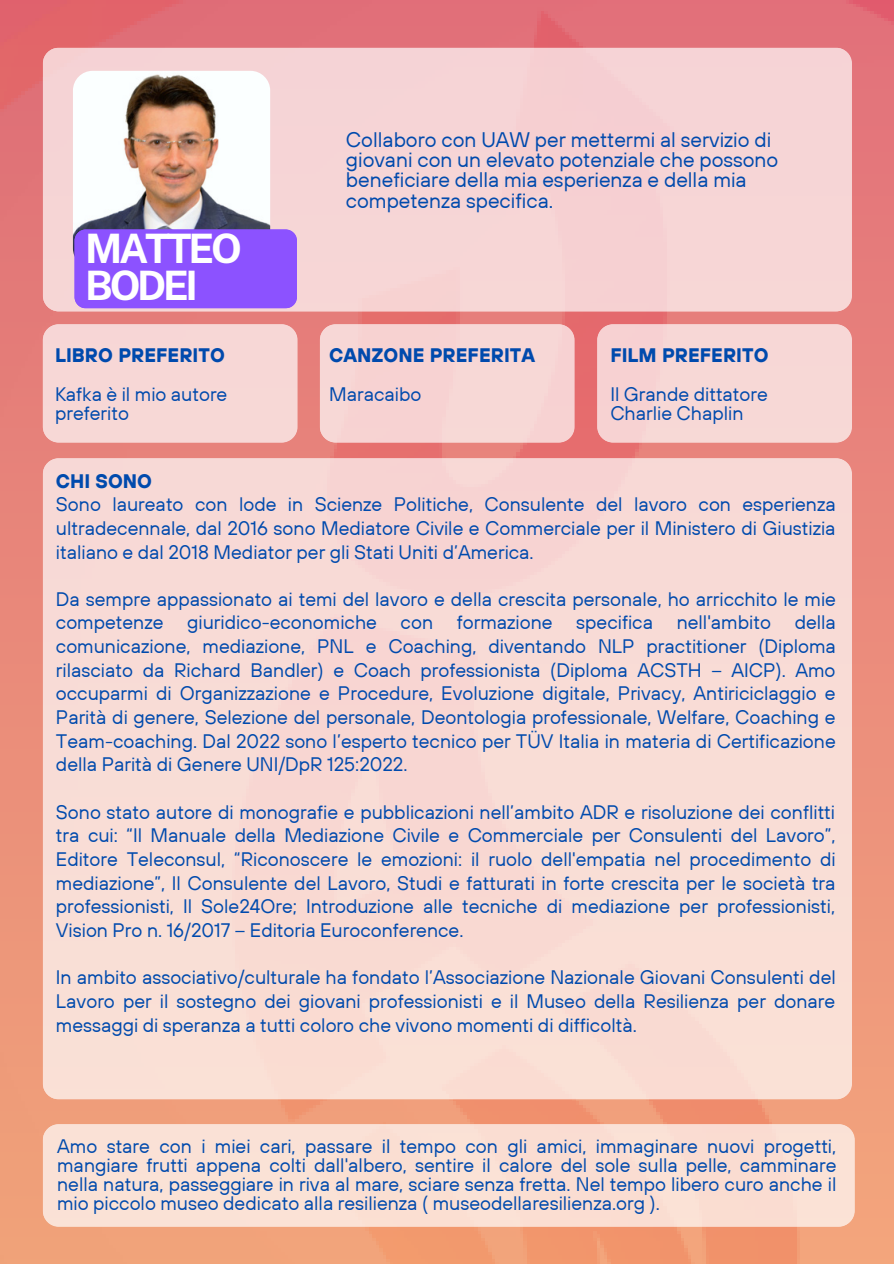
<style>
.page{position:relative;width:894px;height:1264px;background:#fff}
.page>*{position:absolute;margin:0;border:0;box-sizing:border-box;transform-origin:0 0}
.t1{font:700 40.5px "Public Sans";letter-spacing:-.08em;color:#fff}
.t2{font:21px/20.2px "TT Hoves";color:#004aad}
.t3{font:19.5px/23.7px "TT Hoves";color:#004aad;text-align:justify}
.t4{font:700 19.5px "TT Hoves";color:#004aad}
</style>
<div class="page">
<img style="left:0;top:0;width:893px;height:1263px">
<div style="left:43px;top:48px;width:808px;height:263px;background:#f6d4d6"></div>
<img style="left:73px;top:71px;width:197px;height:197px;border-radius:20px">
<div style="left:43px;top:324px;width:254px;height:118px;background:#f7d7d6"></div>
<div style="left:320px;top:324px;width:254px;height:118px;background:#f7d5d4"></div>
<div style="left:597px;top:324px;width:254px;height:118px;background:#f7d7d6"></div>
<div style="left:43px;top:1124px;width:811px;height:102px;background:#fae1d6"></div>
<div style="left:75px;top:229px;width:221px;height:79px;background:#8c52ff"></div>
<div style="left:43px;top:458px;width:808px;height:641px;background:#f9dbd6"></div>
<p class="t1" style="left:85px;top:225px;width:158px">MATTEO</p>
<p class="t1" style="left:85px;top:262px;width:114px">BODEI</p>
<p class="t4" style="left:55px;top:343px;width:171px">LIBRO PREFERITO</p>
<p class="t3" style="left:55px;top:384px;width:174px;line-height:19.2px">Kafka è il mio autore preferito</p>
<p class="t2" style="left:346px;top:129px;width:434px">Collaboro con UAW per mettermi al servizio di giovani con un elevato potenziale che possono beneficiare della mia esperienza e della mia competenza specifica.</p>
<p class="t4" style="left:329px;top:343px;width:207px">CANZONE PREFERITA</p>
<p class="t3" style="left:329px;top:381px;width:94px">Maracaibo</p>
<p class="t4" style="left:610px;top:343px;width:160px">FILM PREFERITO</p>
<p class="t3" style="left:610px;top:381px;width:159px">Il Grande dittatore</p>
<p class="t3" style="left:610px;top:400px;width:135px">Charlie Chaplin</p>
<p class="t4" style="left:56px;top:468px;width:98px">CHI SONO</p>
<p class="t3" style="left:56px;top:492px;width:781px">Sono laureato con lode in Scienze Politiche, Consulente del lavoro con esperienza ultradecennale, dal 2016 sono Mediatore Civile e Commerciale per il Ministero di Giustizia italiano e dal 2018 Mediator per gli Stati Uniti d’America.</p>
<p class="t3" style="left:56px;top:586px;width:781px">Da sempre appassionato ai temi del lavoro e della crescita personale, ho arricchito le mie competenze giuridico-economiche con formazione specifica nell'ambito della comunicazione, mediazione, PNL e Coaching, diventando NLP practitioner (Diploma rilasciato da Richard Bandler) e Coach professionista (Diploma ACSTH – AICP). Amo occuparmi di Organizzazione e Procedure, Evoluzione digitale, Privacy, Antiriciclaggio e Parità di genere, Selezione del personale, Deontologia professionale, Welfare, Coaching e Team-coaching. Dal 2022 sono l’esperto tecnico per TÜV Italia in materia di Certificazione della Parità di Genere UNI/DpR 125:2022.</p>
<p class="t3" style="left:56px;top:799px;width:781px">Sono stato autore di monografie e pubblicazioni nell’ambito ADR e risoluzione dei conflitti tra cui: “Il Manuale della Mediazione Civile e Commerciale per Consulenti del Lavoro”, Editore Teleconsul, “Riconoscere le emozioni: il ruolo dell'empatia nel procedimento di mediazione”, Il Consulente del Lavoro, Studi e fatturati in forte crescita per le società tra professionisti, Il Sole24Ore; Introduzione alle tecniche di mediazione per professionisti, Vision Pro n. 16/2017 – Editoria Euroconference.</p>
<p class="t3" style="left:56px;top:965px;width:781px">In ambito associativo/culturale ha fondato l’Associazione Nazionale Giovani Consulenti del Lavoro per il sostegno dei giovani professionisti e il Museo della Resilienza per donare messaggi di speranza a tutti coloro che vivono momenti di difficoltà.</p>
<p class="t3" style="left:57px;top:1135px;width:780px;line-height:19.2px">Amo stare con i miei cari, passare il tempo con gli amici, immaginare nuovi progetti, mangiare frutti appena colti dall'albero, sentire il calore del sole sulla pelle, camminare nella natura, passeggiare in riva al mare, sciare senza fretta. Nel tempo libero curo anche il mio piccolo museo dedicato alla resilienza ( museodellaresilienza.org ).</p>
</div>
